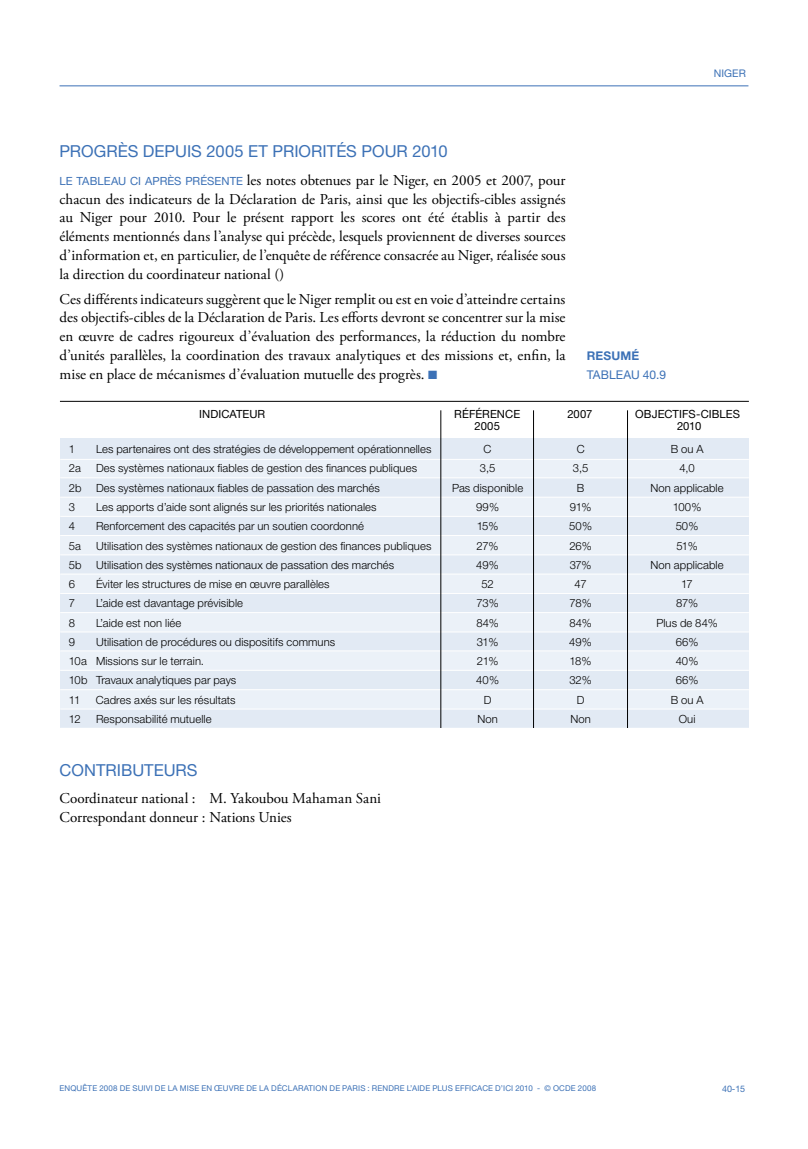
<style>
.page{position:relative;width:808px;height:1149px;background:#fff}
.page>*{position:absolute;margin:0;border:0;box-sizing:border-box;transform-origin:0 0}
.t1{font:16.5px "Helvetica Neue";color:#3c71b6}
.t2{font:15px/18.8px "Adobe Garamond Pro";color:#000;text-align:justify}
.t3{font:12px "Helvetica Neue";letter-spacing:.005em;color:#3c71b6}
.t4{font:700 12px "Helvetica Neue";letter-spacing:.01em;color:#3c71b6}
.t5{font:300 11.25px "Helvetica Neue";letter-spacing:.005em;color:#000}
.t6{font:11.25px/12.8px "Helvetica Neue";letter-spacing:.005em;color:#000;text-align:center}
.t7{font:10.5px "Helvetica Neue";letter-spacing:.005em;color:#3c71b6}
.t8{font:9px "Helvetica Neue";color:#3c71b6}
.t9{font:7.95px "Helvetica Neue";letter-spacing:.02em;color:#3c71b6}
.s1{font-family:"Helvetica Neue";font-size:11.25px;color:#3c71b6}
.s2{color:#3c71b6}
</style>
<div class="page">
<hr style="left:60px;top:85px;width:688px;height:1px;background:#3c71b6">
<div style="left:60px;top:438px;width:689px;height:290px;background:#e2eaf4"></div>
<div style="left:60px;top:689px;width:689px;height:19px;background:#ebf1f8"></div>
<div style="left:60px;top:535px;width:689px;height:20px;background:#ebf1f8"></div>
<div style="left:60px;top:574px;width:689px;height:19px;background:#ebf1f8"></div>
<div style="left:60px;top:612px;width:689px;height:19px;background:#ebf1f8"></div>
<div style="left:60px;top:650px;width:689px;height:20px;background:#ebf1f8"></div>
<div style="left:60px;top:497px;width:689px;height:19px;background:#ebf1f8"></div>
<div style="left:60px;top:459px;width:689px;height:18px;background:#ebf1f8"></div>
<hr style="left:60px;top:459px;width:689px;height:1px;background:#fff">
<hr style="left:60px;top:477px;width:689px;height:1px;background:#fff">
<hr style="left:60px;top:496px;width:689px;height:1px;background:#fff">
<hr style="left:60px;top:516px;width:689px;height:1px;background:#fff">
<hr style="left:60px;top:535px;width:689px;height:1px;background:#fff">
<hr style="left:60px;top:554px;width:689px;height:1px;background:#fff">
<hr style="left:60px;top:573px;width:689px;height:1px;background:#fff">
<hr style="left:60px;top:593px;width:689px;height:1px;background:#fff">
<hr style="left:60px;top:612px;width:689px;height:1px;background:#fff">
<hr style="left:60px;top:631px;width:689px;height:1px;background:#fff">
<hr style="left:60px;top:650px;width:689px;height:1px;background:#fff">
<hr style="left:60px;top:669px;width:689px;height:1px;background:#fff">
<hr style="left:60px;top:689px;width:689px;height:1px;background:#fff">
<hr style="left:60px;top:708px;width:689px;height:1px;background:#fff">
<hr style="left:60px;top:727px;width:689px;height:1px;background:#fff">
<hr style="left:533px;top:410px;width:1px;height:322px;background:#000">
<hr style="left:627px;top:410px;width:1px;height:322px;background:#000">
<hr style="left:441px;top:410px;width:1px;height:324px;background:#000">
<hr style="left:60px;top:401px;width:689px;height:1px;background:#000">
<div style="left:60px;top:727px;width:688px;height:11px;background:#fff"></div>
<p class="t1" style="left:60px;top:142px;width:390px">PROGRÈS DEPUIS 2005 ET PRIORITÉS POUR 2010</p>
<p class="t2" style="left:60px;top:171px;width:508px"><span class="s1">LE TABLEAU CI APRÈS PRÉSENTE</span> les notes obtenues par le Niger, en 2005 et 2007, pour chacun des indicateurs de la Déclaration de Paris, ainsi que les objectifs-cibles assignés au Niger pour 2010. Pour le présent rapport les scores ont été établis à partir des éléments mentionnés dans l’analyse qui précède, lesquels proviennent de diverses sources d’information et, en particulier, de l’enquête de référence consacrée au Niger, réalisée sous la direction du coordinateur national ()</p>
<p class="t2" style="left:60px;top:290px;width:507px">Ces différents indicateurs suggèrent que le Niger remplit ou est en voie d’atteindre certains des objectifs-cibles de la Déclaration de Paris. Les efforts devront se concentrer sur la mise en œuvre de cadres rigoureux d’évaluation des performances, la réduction du nombre d’unités parallèles, la coordination des travaux analytiques et des missions et, enfin, la mise en place de mécanismes d’évaluation mutuelle des progrès. <span class="s2">■</span></p>
<p class="t4" style="left:587px;top:348px;width:54px">RESUMÉ</p>
<p class="t3" style="left:587px;top:367px;width:81px">TABLEAU 40.9</p>
<p class="t7" style="left:714px;top:67px;width:34px">NIGER</p>
<p class="t6" style="left:454px;top:407px;width:67px">RÉFÉRENCE<br>2005</p>
<p class="t6" style="left:567px;top:407px;width:26px">2007</p>
<p class="t6" style="left:199px;top:407px;width:68px">INDICATEUR</p>
<p class="t6" style="left:635px;top:407px;width:106px">OBJECTIFS-CIBLES<br>2010</p>
<p class="t5" style="left:69px;top:442px;width:8px">1</p>
<p class="t5" style="left:96px;top:442px;width:337px">Les partenaires ont des stratégies de développement opérationnelles</p>
<p class="t5" style="left:483px;top:442px;width:9px">C</p>
<p class="t5" style="left:577px;top:442px;width:9px">C</p>
<p class="t5" style="left:671px;top:442px;width:34px">B ou A</p>
<p class="t5" style="left:69px;top:461px;width:13px">2a</p>
<p class="t5" style="left:96px;top:461px;width:323px">Des systèmes nationaux fiables de gestion des finances publiques</p>
<p class="t5" style="left:480px;top:461px;width:17px">3,5</p>
<p class="t5" style="left:573px;top:461px;width:17px">3,5</p>
<p class="t5" style="left:679px;top:461px;width:17px">4,0</p>
<p class="t5" style="left:69px;top:480px;width:14px">2b</p>
<p class="t5" style="left:96px;top:480px;width:285px">Des systèmes nationaux fiables de passation des marchés</p>
<p class="t5" style="left:452px;top:480px;width:73px">Pas disponible</p>
<p class="t5" style="left:577px;top:480px;width:9px">B</p>
<p class="t5" style="left:650px;top:480px;width:75px">Non applicable</p>
<p class="t5" style="left:69px;top:500px;width:8px">3</p>
<p class="t5" style="left:96px;top:500px;width:282px">Les apports d’aide sont alignés sur les priorités nationales</p>
<p class="t5" style="left:476px;top:500px;width:24px">99%</p>
<p class="t5" style="left:570px;top:500px;width:23px">91%</p>
<p class="t5" style="left:673px;top:500px;width:30px">100%</p>
<p class="t5" style="left:69px;top:519px;width:8px">4</p>
<p class="t5" style="left:96px;top:519px;width:269px">Renforcement des capacités par un soutien coordonné</p>
<p class="t5" style="left:477px;top:519px;width:23px">15%</p>
<p class="t5" style="left:569px;top:519px;width:24px">50%</p>
<p class="t5" style="left:676px;top:519px;width:24px">50%</p>
<p class="t5" style="left:69px;top:538px;width:14px">5a</p>
<p class="t5" style="left:96px;top:538px;width:337px">Utilisation des systèmes nationaux de gestion des finances publiques</p>
<p class="t5" style="left:477px;top:538px;width:23px">27%</p>
<p class="t5" style="left:569px;top:538px;width:24px">26%</p>
<p class="t5" style="left:676px;top:538px;width:23px">51%</p>
<p class="t5" style="left:69px;top:557px;width:14px">5b</p>
<p class="t5" style="left:96px;top:557px;width:300px">Utilisation des systèmes nationaux de passation des marchés</p>
<p class="t5" style="left:476px;top:557px;width:24px">49%</p>
<p class="t5" style="left:570px;top:557px;width:23px">37%</p>
<p class="t5" style="left:650px;top:557px;width:75px">Non applicable</p>
<p class="t5" style="left:69px;top:577px;width:8px">6</p>
<p class="t5" style="left:96px;top:577px;width:235px">Éviter les structures de mise en œuvre parallèles</p>
<p class="t5" style="left:481px;top:577px;width:14px">52</p>
<p class="t5" style="left:575px;top:577px;width:13px">47</p>
<p class="t5" style="left:681px;top:577px;width:13px">17</p>
<p class="t5" style="left:69px;top:596px;width:8px">7</p>
<p class="t5" style="left:96px;top:596px;width:149px">L’aide est davantage prévisible</p>
<p class="t5" style="left:476px;top:596px;width:24px">73%</p>
<p class="t5" style="left:569px;top:596px;width:24px">78%</p>
<p class="t5" style="left:676px;top:596px;width:23px">87%</p>
<p class="t5" style="left:69px;top:615px;width:8px">8</p>
<p class="t5" style="left:96px;top:615px;width:87px">L’aide est non liée</p>
<p class="t5" style="left:476px;top:615px;width:24px">84%</p>
<p class="t5" style="left:569px;top:615px;width:24px">84%</p>
<p class="t5" style="left:656px;top:615px;width:63px">Plus de 84%</p>
<p class="t5" style="left:69px;top:634px;width:8px">9</p>
<p class="t5" style="left:96px;top:634px;width:241px">Utilisation de procédures ou dispositifs communs</p>
<p class="t5" style="left:477px;top:634px;width:23px">31%</p>
<p class="t5" style="left:569px;top:634px;width:24px">49%</p>
<p class="t5" style="left:676px;top:634px;width:24px">66%</p>
<p class="t5" style="left:69px;top:654px;width:137px">10a Missions sur le terrain.</p>
<p class="t5" style="left:477px;top:654px;width:23px">21%</p>
<p class="t5" style="left:570px;top:654px;width:23px">18%</p>
<p class="t5" style="left:676px;top:654px;width:24px">40%</p>
<p class="t5" style="left:69px;top:673px;width:169px">10b Travaux analytiques par pays</p>
<p class="t5" style="left:476px;top:673px;width:24px">40%</p>
<p class="t5" style="left:569px;top:673px;width:24px">32%</p>
<p class="t5" style="left:676px;top:673px;width:24px">66%</p>
<p class="t5" style="left:69px;top:692px;width:13px">11</p>
<p class="t5" style="left:96px;top:692px;width:141px">Cadres axés sur les résultats</p>
<p class="t5" style="left:484px;top:692px;width:9px">D</p>
<p class="t5" style="left:577px;top:692px;width:9px">D</p>
<p class="t5" style="left:671px;top:692px;width:34px">B ou A</p>
<p class="t5" style="left:69px;top:711px;width:13px">12</p>
<p class="t5" style="left:96px;top:711px;width:117px">Responsabilité mutuelle</p>
<p class="t5" style="left:477px;top:711px;width:22px">Non</p>
<p class="t5" style="left:570px;top:711px;width:22px">Non</p>
<p class="t5" style="left:679px;top:711px;width:18px">Oui</p>
<p class="t1" style="left:60px;top:759px;width:140px">CONTRIBUTEURS</p>
<p class="t2" style="left:60px;top:789px;width:323px">Coordinateur national : M. Yakoubou Mahaman Sani<br>Correspondant donneur : Nations Unies</p>
<p class="t9" style="left:60px;top:1083px;width:538px">ENQUÊTE 2008 DE SUIVI DE LA MISE EN ŒUVRE DE LA DÉCLARATION DE PARIS : RENDRE L’AIDE PLUS EFFICACE D’ICI 2010 - © OCDE 2008</p>
<p class="t8" style="left:722px;top:1083px;width:25px">40-15</p>
</div>
